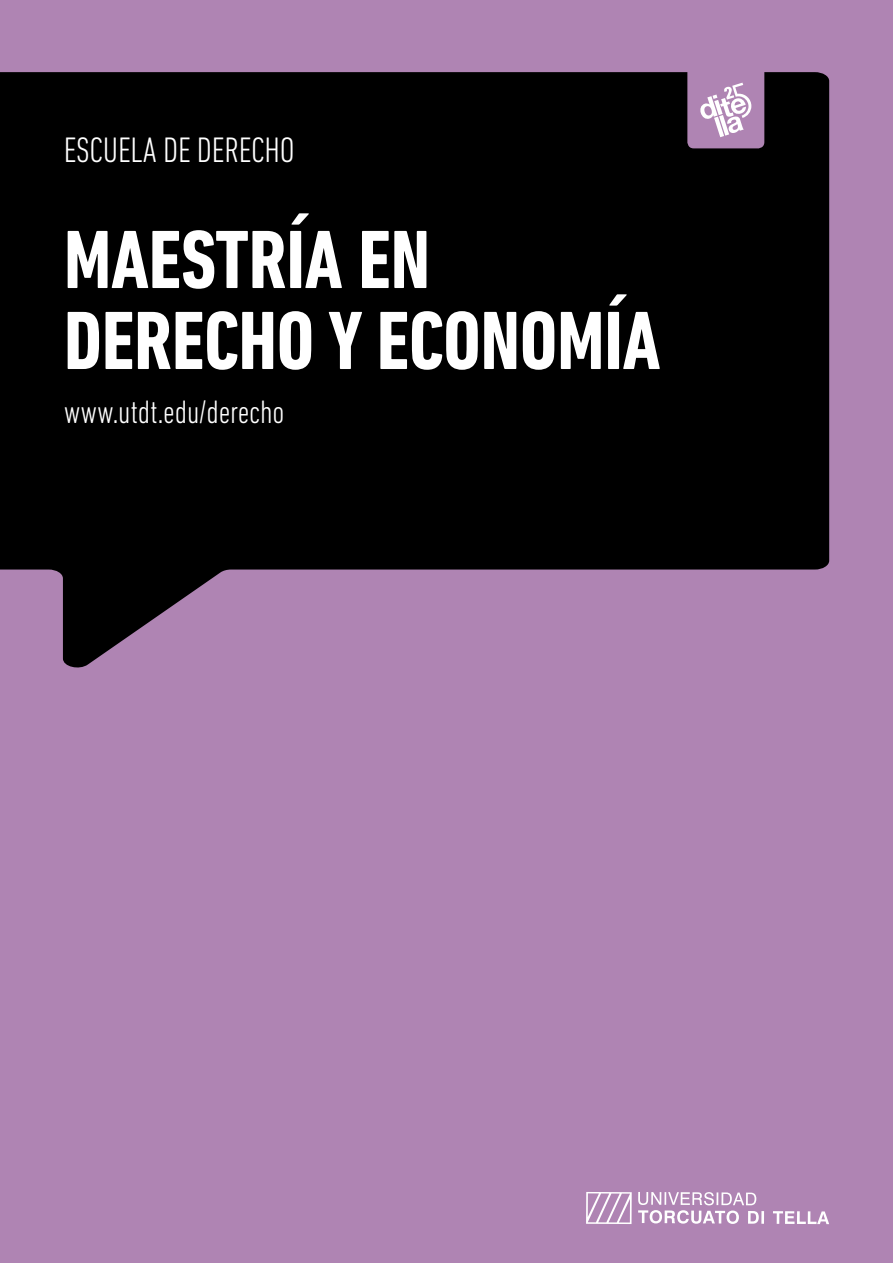
<style>
.page{position:relative;width:893px;height:1263px;background:#af84b3}
.page>*{position:absolute;margin:0;border:0;box-sizing:border-box;transform-origin:0 0}
.t1{font:700 condensed 84px/81px "DIN Next LT Pro";letter-spacing:-.005em;color:#fff}
.t2{font:300 condensed 36px "DIN Next LT Pro";letter-spacing:-.005em;color:#fff}
.t3{font:300 condensed 33px "DIN Next LT Pro";letter-spacing:-.005em;color:#fff}
</style>
<div class="page">
<svg style="left:638px;top:1192px;width:191px;height:32px"></svg>
<svg style="left:586px;top:1192px;width:46px;height:32px"></svg>
<svg style="left:0;top:72px;width:829px;height:599px;background:#1a141b"></svg>
<div style="left:687px;top:63px;width:77px;height:85px;background:#af84b3;border-radius:6px"></div>
<svg style="left:700px;top:83px;width:51px;height:54px"></svg>
<p class="t2" style="left:64px;top:129px;width:232px">ESCUELA DE DERECHO</p>
<p class="t1" style="left:64px;top:219px;width:598px">MAESTRÍA EN<br>DERECHO Y ECONOMÍA</p>
<p class="t3" style="left:64px;top:393px;width:222px">www.utdt.edu/derecho</p>
</div>
